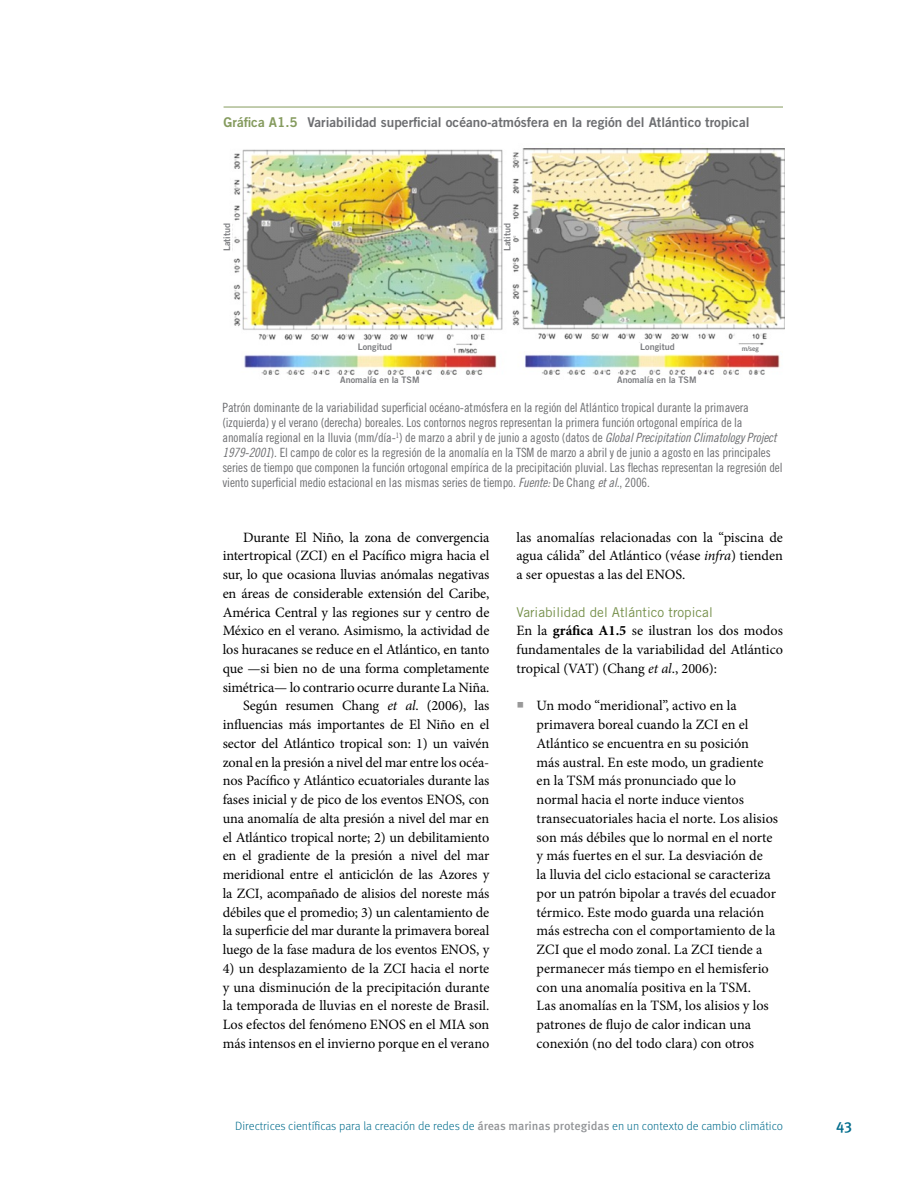
<style>
.page{position:relative;width:918px;height:1188px;background:#fff}
.page>*{position:absolute;margin:0;border:0;box-sizing:border-box;transform-origin:0 0}
.t1{font:500 15px "Meta Pro";color:#006c8c}
.t2{font:14.25px/18.8px "Minion Pro";letter-spacing:-.01em;color:#000;text-align:justify}
.t3{font:13.5px "Trade Gothic LT Std Bd 2";color:#6d6e71}
.t4{font:13.5px "Trade Gothic LT Std";color:#76904b}
.t5{font:12.75px/15px "Trade Gothic LT Std Cn 18";letter-spacing:-.01em;color:#6d6e71}
.t6{font:300 12px "Meta Pro";color:#006c8c}
.t7{font:9px "Trade Gothic LT Std Bd 2";color:#7b7c7f}
.t8{font:6.75px "Trade Gothic LT Std Bd 2";color:#7b7c7f}
.s1{color:#859b5e}
.s2{font-family:"Trade Gothic LT Std Cn 18 Obl"}
.s3{font-style:italic}
.s4{font-weight:700}
.s5{color:#999}
.s6{font-weight:500;color:#939598}
</style>
<div class="page">
<hr style="left:224px;top:107px;width:559px;height:1px;background:#859b5e">
<img style="left:232px;top:148px;width:552px;height:227px">
<div style="left:504px;top:218px;width:9px;height:38px;background:#fff"></div>
<div style="left:352px;top:343px;width:47px;height:11px;background:#fff"></div>
<div style="left:634px;top:343px;width:47px;height:11px;background:#fff"></div>
<div style="left:733px;top:346px;width:35px;height:8px;background:#fff"></div>
<p class="t3" style="left:224px;top:114px;width:527px"><span class="s1">Gráfica A1.5</span> Variabilidad superficial océano-atmósfera en la región del Atlántico tropical</p>
<p class="t7" style="left:221px;top:251px;width:30px;rotate:-90deg">Latitud</p>
<p class="t7" style="left:502px;top:251px;width:30px;rotate:-90deg">Latitud</p>
<p class="t7" style="left:358px;top:341px;width:36px">Longitud</p>
<p class="t7" style="left:340px;top:375px;width:81px">Anomalía en la TSM</p>
<p class="t7" style="left:617px;top:375px;width:81px">Anomalía en la TSM</p>
<p class="t7" style="left:640px;top:341px;width:36px">Longitud</p>
<p class="t8" style="left:742px;top:344px;width:19px">m/seg</p>
<p class="t5" style="left:222px;top:400px;width:562px">Patrón dominante de la variabilidad superficial océano-atmósfera en la región del Atlántico tropical durante la primavera (izquierda) y el verano (derecha) boreales. Los contornos negros representan la primera función ortogonal empírica de la anomalía regional en la lluvia (mm/día-<sup>1</sup>) de marzo a abril y de junio a agosto (datos de <span class="s2">Global Precipitation Climatology Project 1979-2001</span>). El campo de color es la regresión de la anomalía en la TSM de marzo a abril y de junio a agosto en las principales series de tiempo que componen la función ortogonal empírica de la precipitación pluvial. Las flechas representan la regresión del viento superficial medio estacional en las mismas series de tiempo. <span class="s2">Fuente:</span> De Chang <span class="s2">et al.</span>, 2006.</p>
<p class="t2" style="left:223px;top:528px;width:268px;text-align:right">Durante El Niño, la zona de convergencia intertropical (ZCI) en el Pacífico migra hacia el sur, lo que ocasiona lluvias anómalas negativas en áreas de considerable extensión del Caribe, América Central y las regiones sur y centro de México en el verano. Asimismo, la actividad de los huracanes se reduce en el Atlántico, en tanto que —si bien no de una forma completamente simétrica— lo contrario ocurre durante La Niña.<br>Según resumen Chang <span class="s3">et al</span>. (2006), las influencias más importantes de El Niño en el sector del Atlántico tropical son: 1) un vaivén zonal en la presión a nivel del mar entre los océa&shy;nos Pacífico y Atlántico ecuatoriales durante las fases inicial y de pico de los eventos ENOS, con una anomalía de alta presión a nivel del mar en el Atlántico tropical norte; 2) un debilitamiento en el gradiente de la presión a nivel del mar meridional entre el anticiclón de las Azores y la ZCI, acompañado de alisios del noreste más débiles que el promedio; 3) un calentamiento de la superficie del mar durante la primavera boreal luego de la fase madura de los eventos ENOS, y</p>
<p class="t2" style="left:223px;top:959px;width:268px">4) un desplazamiento de la ZCI hacia el norte y una disminución de la precipitación durante la temporada de lluvias en el noreste de Brasil.<br>Los efectos del fenómeno ENOS en el MIA son más intensos en el invierno porque en el verano</p>
<p class="t2" style="left:516px;top:528px;width:268px">las anomalías relacionadas con la “piscina de agua cálida” del Atlántico (véase <span class="s3">infra</span>) tienden a ser opuestas a las del ENOS.</p>
<p class="t4" style="left:516px;top:604px;width:198px">Variabilidad del Atlántico tropical</p>
<p class="t2" style="left:516px;top:621px;width:268px">En la <span class="s4">gráfica A1.5</span> se ilustran los dos modos fundamentales de la variabilidad del Atlántico tropical (VAT) (Chang <span class="s3">et al</span>., 2006):</p>
<p class="t2" style="left:537px;top:696px;width:243px;text-align:left;text-indent:-20px"><span class="s5">○</span> Un modo “meridional”, activo en la primavera boreal cuando la ZCI en el Atlántico se encuentra en su posición<br>más austral. En este modo, un gradiente en la TSM más pronunciado que lo normal hacia el norte induce vientos transecuatoriales hacia el norte. Los alisios son más débiles que lo normal en el norte y más fuertes en el sur. La desviación de<br>la lluvia del ciclo estacional se caracteriza por un patrón bipolar a través del ecuador térmico. Este modo guarda una relación más estrecha con el comportamiento de la ZCI que el modo zonal. La ZCI tiende a permanecer más tiempo en el hemisferio con una anomalía positiva en la TSM.<br>Las anomalías en la TSM, los alisios y los patrones de flujo de calor indican una conexión (no del todo clara) con otros</p>
<p class="t6" style="left:235px;top:1117px;width:549px">Directrices científicas para la creación de redes de <span class="s6">áreas marinas protegidas</span> en un contexto de cambio climático</p>
<p class="t1" style="left:836px;top:1115px;width:17px">43</p>
</div>
